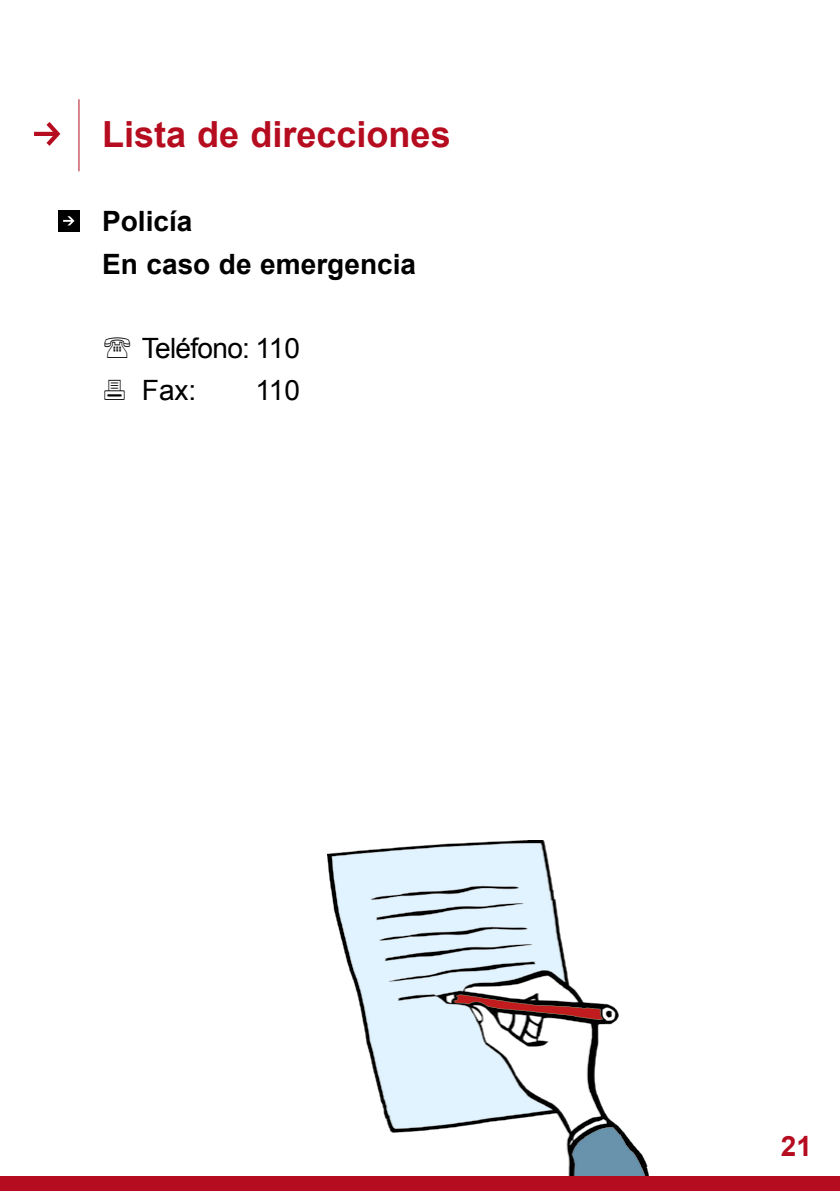
<style>
.page{position:relative;width:840px;height:1191px;background:#fff}
.page>*{position:absolute;margin:0;border:0;box-sizing:border-box;transform-origin:0 0}
.t1{font:700 36px "Arial";color:#b60c1f}
.t2{font:700 28px/42px "Arial";color:#000}
.t3{font:28px/42px "Arial";letter-spacing:-.025em;color:#000}
.t4{font:700 28px "Arial";color:#b60c1f}
</style>
<div class="page">
<img style="left:327px;top:840px;width:321px;height:336px">
<svg style="left:34px;top:122px;width:26px;height:24px"></svg>
<hr style="left:78px;top:99px;width:1px;height:72px;background:#b60c1f">
<div style="left:58px;top:210px;width:21px;height:21px;background:#000"></div>
<svg style="left:63px;top:216px;width:11px;height:9px"></svg>
<div style="left:0;top:1176px;width:839px;height:15px;background:#b60c1f"></div>
<p class="t1" style="left:102px;top:111px;width:350px">Lista de direcciones</p>
<p class="t2" style="left:102px;top:202px;width:315px">Policía<br>En caso de emergencia</p>
<p class="t3" style="left:142px;top:327px;width:160px">Teléfono: 110<br>Fax:</p>
<p class="t3" style="left:255px;top:369px;width:46px">110</p>
<p class="t4" style="left:780px;top:1127px;width:33px">21</p>
</div>
